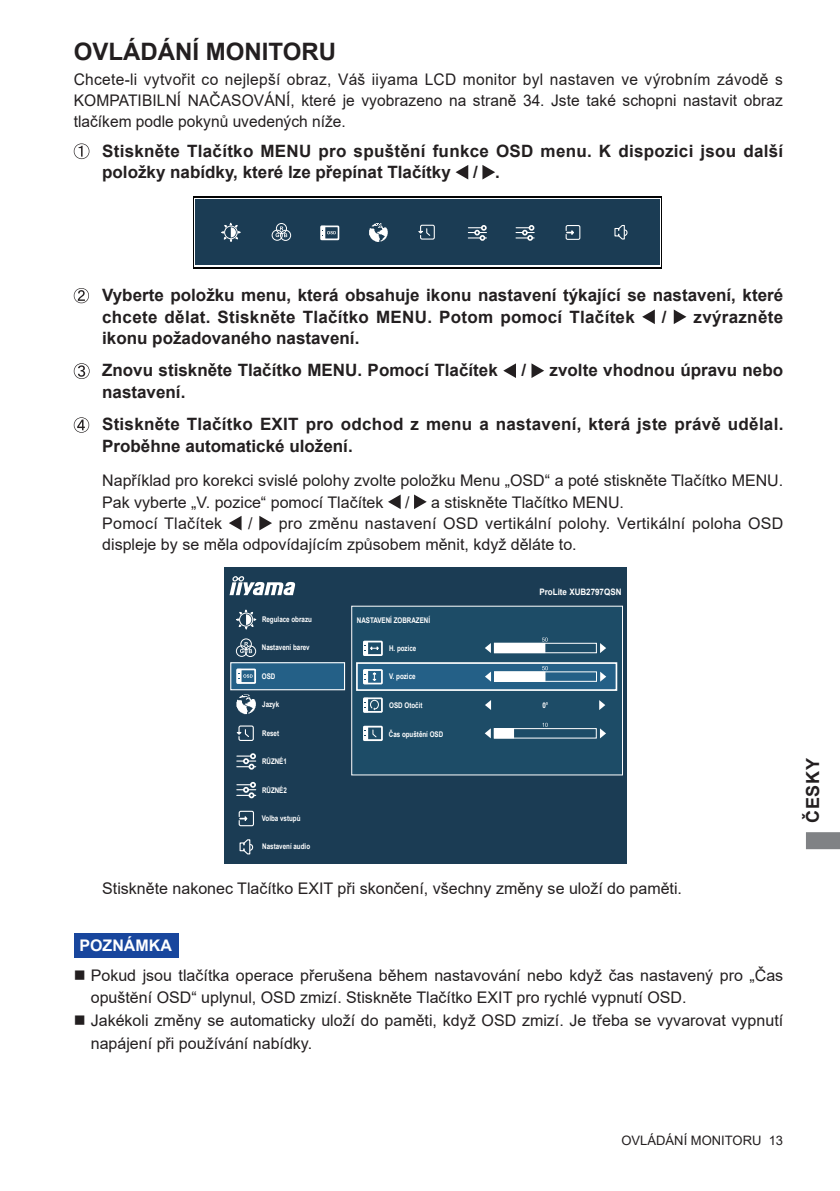
<style>
.page{position:relative;width:840px;height:1191px;background:#fff}
.page>*{position:absolute;margin:0;border:0;box-sizing:border-box;transform-origin:0 0}
.t1{font:700 24px "Arial";color:#231f20}
.t2{font:700 18px "Arial";letter-spacing:.035em;color:#231f20}
.t3{font:700 17px/21.2px "Arial";color:#231f20}
.t4{font:16px/21.2px "Arial";color:#231f20}
.t5{font:700 16px "Arial";color:#fff}
.t6{font:13px "Arial";color:#231f20}
.t7{font:700 9px "Arial";color:#fff;scale:.9 1}
.t8{font:700 7.8px "Arial";color:#fff;scale:.8 1}
</style>
<div class="page">
<svg style="left:806px;top:832px;width:33px;height:17px"></svg>
<svg style="left:74px;top:143px;width:15px;height:16px"></svg>
<svg style="left:455px;top:165px;width:13px;height:14px"></svg>
<svg style="left:482px;top:165px;width:13px;height:14px"></svg>
<svg style="left:74px;top:288px;width:15px;height:15px"></svg>
<svg style="left:642px;top:310px;width:12px;height:14px"></svg>
<svg style="left:673px;top:309px;width:13px;height:15px"></svg>
<svg style="left:74px;top:363px;width:15px;height:16px"></svg>
<svg style="left:503px;top:364px;width:12px;height:14px"></svg>
<svg style="left:531px;top:363px;width:13px;height:15px"></svg>
<svg style="left:74px;top:417px;width:15px;height:16px"></svg>
<svg style="left:388px;top:495px;width:12px;height:14px"></svg>
<svg style="left:414px;top:494px;width:12px;height:15px"></svg>
<svg style="left:229px;top:516px;width:12px;height:14px"></svg>
<svg style="left:259px;top:516px;width:13px;height:14px"></svg>
<div style="left:74px;top:933px;width:104px;height:25px;background:#18469d"></div>
<div style="left:193px;top:196px;width:469px;height:73px;background:linear-gradient(to right,#fff,#fff)"></div>
<div style="left:194px;top:198px;width:466px;height:68px;background:#fff"></div>
<div style="left:195px;top:199px;width:464px;height:66px;background:#1b3c54"></div>
<svg style="left:221px;top:222px;width:20px;height:20px"></svg>
<div style="left:276px;top:223px;width:10px;height:11px;border:1px solid #fff;border-radius:50%"></div>
<div style="left:272px;top:230px;width:10px;height:10px;border:1px solid #fff;border-radius:50%"></div>
<div style="left:280px;top:230px;width:11px;height:11px;border:1px solid #fff;border-radius:50%"></div>
<svg style="left:275px;top:226px;width:12px;height:11px"></svg>
<div style="left:565px;top:225px;width:15px;height:15px;border:1px solid #fff;border-radius:2px"></div>
<svg style="left:566px;top:230px;width:7px;height:5px"></svg>
<svg style="left:614px;top:225px;width:13px;height:15px"></svg>
<svg style="left:369px;top:223px;width:18px;height:19px"></svg>
<div style="left:420px;top:225px;width:14px;height:15px;border:1px solid #fff;border-radius:2px"></div>
<svg style="left:418px;top:228px;width:13px;height:9px"></svg>
<div style="left:320px;top:225px;width:19px;height:15px;border:1px solid #fff"></div>
<svg style="left:321px;top:226px;width:15px;height:13px"></svg>
<svg style="left:468px;top:225px;width:18px;height:16px"></svg>
<svg style="left:515px;top:225px;width:19px;height:16px"></svg>
<div style="left:223px;top:567px;width:403px;height:297px;background:#1b3c54"></div>
<div style="left:351px;top:606px;width:271px;height:169px;background:#1d4c67"></div>
<svg style="left:229px;top:576px;width:66px;height:19px"></svg>
<div style="left:494px;top:643px;width:50px;height:9px;background:#fff"></div>
<div style="left:493px;top:643px;width:52px;height:10px;border:1px solid #fff"></div>
<div style="left:493px;top:643px;width:103px;height:10px;border:1px solid #fff"></div>
<svg style="left:485px;top:644px;width:5px;height:8px"></svg>
<svg style="left:600px;top:643px;width:5px;height:10px"></svg>
<svg style="left:542px;top:637px;width:5px;height:4px"></svg>
<div style="left:494px;top:728px;width:19px;height:10px;background:#fff"></div>
<div style="left:493px;top:728px;width:103px;height:10px;border:1px solid #fff"></div>
<svg style="left:484px;top:729px;width:6px;height:9px"></svg>
<svg style="left:600px;top:728px;width:5px;height:10px"></svg>
<svg style="left:542px;top:723px;width:5px;height:4px"></svg>
<div style="left:363px;top:640px;width:19px;height:16px;border:1px solid #fff"></div>
<div style="left:363px;top:641px;width:4px;height:14px;border:1px solid #fff"></div>
<svg style="left:364px;top:645px;width:14px;height:6px"></svg>
<div style="left:363px;top:697px;width:19px;height:16px;border:1px solid #fff"></div>
<div style="left:363px;top:698px;width:4px;height:14px;border:1px solid #fff"></div>
<svg style="left:364px;top:699px;width:15px;height:11px"></svg>
<svg style="left:372px;top:729px;width:5px;height:9px"></svg>
<div style="left:367px;top:727px;width:14px;height:13px;border:1px solid #fff"></div>
<div style="left:363px;top:725px;width:19px;height:16px;border:1px solid #fff"></div>
<div style="left:364px;top:726px;width:3px;height:14px;border:1px solid #fff"></div>
<div style="left:231px;top:662px;width:113px;height:27px;background:#246087"></div>
<div style="left:230px;top:662px;width:115px;height:28px;border:1px solid #fff"></div>
<div style="left:357px;top:663px;width:259px;height:27px;background:#246087"></div>
<div style="left:356px;top:662px;width:261px;height:29px;border:2px solid #fff"></div>
<div style="left:494px;top:672px;width:50px;height:9px;background:#fff"></div>
<div style="left:494px;top:671px;width:51px;height:10px;border:1px solid #fff"></div>
<div style="left:493px;top:671px;width:103px;height:11px;border:1px solid #fff"></div>
<svg style="left:485px;top:672px;width:5px;height:9px"></svg>
<svg style="left:600px;top:671px;width:6px;height:10px"></svg>
<svg style="left:542px;top:666px;width:5px;height:4px"></svg>
<div style="left:363px;top:669px;width:19px;height:15px;border:1px solid #fff"></div>
<div style="left:363px;top:670px;width:4px;height:13px;border:1px solid #fff"></div>
<svg style="left:364px;top:670px;width:12px;height:13px"></svg>
<svg style="left:485px;top:700px;width:6px;height:10px"></svg>
<svg style="left:599px;top:700px;width:6px;height:10px"></svg>
<svg style="left:236px;top:609px;width:20px;height:21px"></svg>
<div style="left:240px;top:638px;width:11px;height:11px;border:1px solid #fff;border-radius:50%"></div>
<div style="left:236px;top:645px;width:11px;height:11px;border:1px solid #fff;border-radius:50%"></div>
<div style="left:245px;top:645px;width:11px;height:12px;border:1px solid #fff;border-radius:50%"></div>
<svg style="left:240px;top:642px;width:12px;height:11px"></svg>
<svg style="left:236px;top:694px;width:20px;height:20px"></svg>
<div style="left:238px;top:725px;width:16px;height:16px;border:1px solid #fff;border-radius:2px"></div>
<svg style="left:237px;top:728px;width:12px;height:10px"></svg>
<svg style="left:237px;top:753px;width:19px;height:16px"></svg>
<svg style="left:237px;top:782px;width:19px;height:16px"></svg>
<div style="left:238px;top:810px;width:16px;height:16px;border:1px solid #fff;border-radius:2px"></div>
<svg style="left:240px;top:816px;width:7px;height:5px"></svg>
<svg style="left:239px;top:839px;width:14px;height:16px"></svg>
<div style="left:236px;top:668px;width:20px;height:16px;border:1px solid #fff"></div>
<div style="left:237px;top:669px;width:4px;height:14px;border:1px solid #fff"></div>
<svg style="left:238px;top:673px;width:14px;height:6px"></svg>
<h1 class="t1" style="left:74px;top:35px;width:264px">OVLÁDÁNÍ MONITORU</h1>
<p class="t4" style="left:74px;top:68px;width:710px;text-align:justify">Chcete-li vytvořit co nejlepší obraz, Váš iiyama LCD monitor byl nastaven ve výrobním závodě s KOMPATIBILNÍ NAČASOVÁNÍ, které je vyobrazeno na straně 34. Jste také schopni nastavit obraz tlačíkem podle pokynů uvedených níže.</p>
<p class="t3" style="left:102px;top:140px;width:682px">Stiskněte Tlačítko MENU pro spuštění funkce OSD menu. K dispozici jsou další položky nabídky, které lze přepínat Tlačítky</p>
<p class="t3" style="left:472px;top:162px;width:28px">/ .</p>
<p class="t3" style="left:102px;top:285px;width:682px">Vyberte položku menu, která obsahuje ikonu nastavení týkající se nastavení, které chcete dělat. Stiskněte Tlačítko MENU. Potom pomocí Tlačítek</p>
<p class="t3" style="left:661px;top:306px;width:6px">/</p>
<p class="t3" style="left:693px;top:306px;width:91px">zvýrazněte</p>
<p class="t3" style="left:102px;top:322px;width:397px;line-height:32.6px">ikonu požadovaného nastavení.<br>Znovu stiskněte Tlačítko MENU. Pomocí Tlačítek</p>
<p class="t3" style="left:521px;top:360px;width:6px">/</p>
<p class="t3" style="left:549px;top:360px;width:235px">zvolte vhodnou úpravu nebo</p>
<p class="t3" style="left:102px;top:375px;width:682px;line-height:32.6px">nastavení.<br>Stiskněte Tlačítko EXIT pro odchod z menu a nastavení, která jste právě udělal.</p>
<p class="t3" style="left:102px;top:435px;width:252px">Proběhne automatické uložení.</p>
<p class="t4" style="left:102px;top:470px;width:682px">Například pro korekci svislé polohy zvolte položku Menu „OSD“ a poté stiskněte Tlačítko MENU.<br>Pak vyberte „V. pozice“ pomocí Tlačítek</p>
<p class="t4" style="left:405px;top:491px;width:6px">/</p>
<p class="t4" style="left:431px;top:491px;width:194px">a stiskněte Tlačítko MENU.</p>
<p class="t4" style="left:102px;top:512px;width:682px;text-indent:176px">pro změnu nastavení OSD vertikální polohy. Vertikální poloha OSD displeje by se měla odpovídajícím způsobem měnit, když děláte to.</p>
<p class="t4" style="left:102px;top:512px;width:121px">Pomocí Tlačítek</p>
<p class="t4" style="left:248px;top:512px;width:6px">/</p>
<p class="t7" style="left:539px;top:586px;width:93px">ProLite XUB2797QSN</p>
<p class="t8" style="left:262px;top:614px;width:64px">Regulace obrazu</p>
<p class="t8" style="left:262px;top:642px;width:61px">Nastavení barev</p>
<p class="t8" style="left:262px;top:671px;width:18px">OSD</p>
<p class="t8" style="left:357px;top:614px;width:93px">NASTAVENÍ ZOBRAZENÍ</p>
<p class="t8" style="left:389px;top:643px;width:36px">H. pozice</p>
<p class="t8" style="left:389px;top:671px;width:35px">V. pozice</p>
<p class="t8" style="left:262px;top:699px;width:23px">Jazyk</p>
<p class="t8" style="left:389px;top:699px;width:43px">OSD Otočit</p>
<p class="t8" style="left:542px;top:700px;width:9px">0°</p>
<p class="t8" style="left:262px;top:727px;width:23px">Reset</p>
<p class="t8" style="left:388px;top:728px;width:69px">Čas opuštění OSD</p>
<p class="t8" style="left:262px;top:755px;width:33px">RŮZNÉ1</p>
<p class="t8" style="left:262px;top:784px;width:33px">RŮZNÉ2</p>
<p class="t8" style="left:262px;top:813px;width:50px">Volba vstupů</p>
<p class="t8" style="left:262px;top:841px;width:61px">Nastavení audio</p>
<p class="t4" style="left:102px;top:877px;width:581px">Stiskněte nakonec Tlačítko EXIT při skončení, všechny změny se uloží do paměti.</p>
<p class="t5" style="left:79px;top:933px;width:94px">POZNÁMKA</p>
<p class="t4" style="left:91px;top:963px;width:693px;line-height:22.6px;text-indent:-17px">■ Pokud jsou tlačítka operace přerušena během nastavování nebo když čas nastavený pro „Čas opuštĕní OSD“ uplynul, OSD zmizí. Stiskněte Tlačítko EXIT pro rychlé vypnutí OSD.</p>
<p class="t4" style="left:91px;top:1009px;width:693px;line-height:22.6px;text-indent:-17px">■ Jakékoli změny se automaticky uloží do paměti, když OSD zmizí. Je třeba se vyvarovat vypnutí napájení při používání nabídky.</p>
<p class="t2" style="left:799px;top:822px;width:66px;rotate:-90deg">ČESKY</p>
<p class="t6" style="left:621px;top:1131px;width:163px">OVLÁDÁNÍ MONITORU 13</p>
</div>
